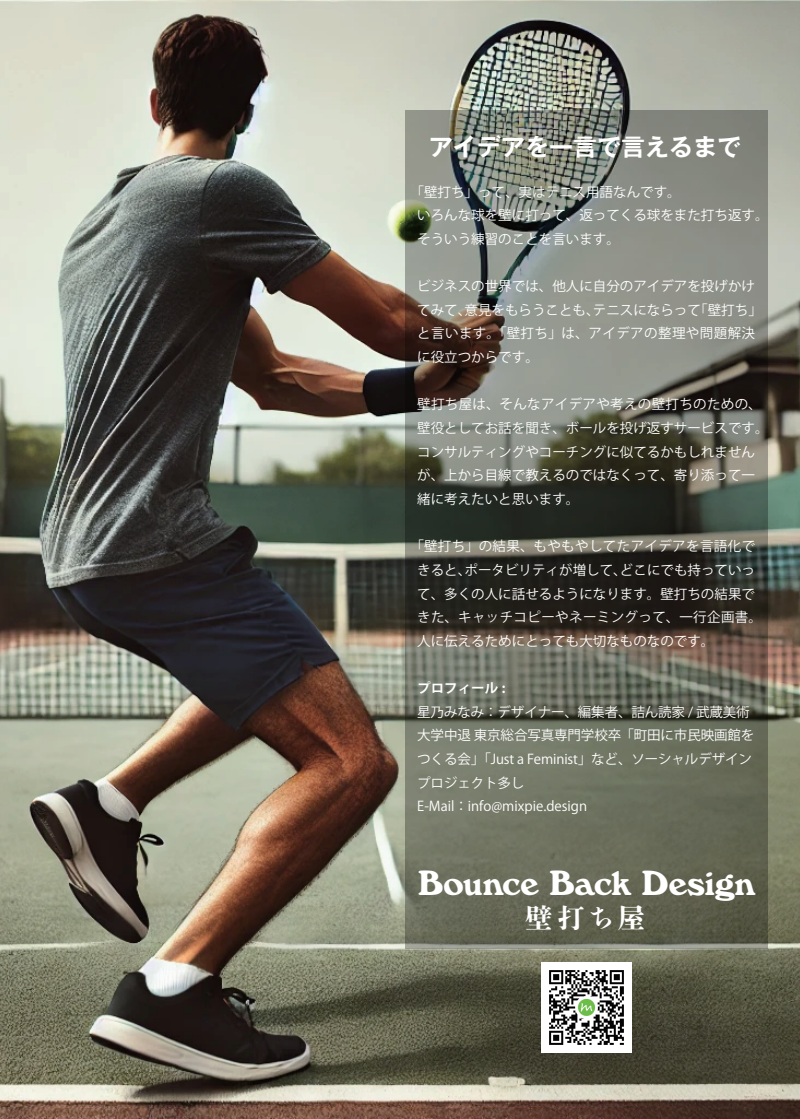
<style>
.page{position:relative;width:800px;height:1119px;background:#fff}
.page>*{position:absolute;margin:0;border:0;box-sizing:border-box;transform-origin:0 0}
.t1{font:36px "Windsor BOLD";color:#fff}
.t2{font:27px "Shuei Shogo M Std H";color:#fff}
.t3{font:700 24px "Gothic MB101 Pr 6 N De";color:#fff}
.t4{font:13.5px/23.7px "Koz Go Pr 6 N";color:#fff}
.t5{font:700 13.5px "Koz Go Pr 6 N";color:#fff}
</style>
<div class="page">
<img style="left:0;top:1px;width:799px;height:1117px">
<svg style="left:405px;top:110px;width:362px;height:838px"></svg>
<img style="left:541px;top:962px;width:90px;height:90px">
<h3 class="t3" style="left:429px;top:127px;width:313px">アイデアを一言で言えるまで</h3>
<p class="t4" style="left:417px;top:180px;width:352px;text-indent:-7px">「壁打ち」って、実はテニス用語なんです。<br>いろんな球を壁に打って、返ってくる球をまた打ち返す。そういう練習のことを言います。</p>
<p class="t4" style="left:417px;top:274px;width:346px">ビジネスの世界では、他人に自分のアイデアを投げかけてみて、意見をもらうことも、テニスにならって「壁打ち」と言います。「壁打ち」は、アイデアの整理や問題解決に役立つからです。</p>
<p class="t4" style="left:417px;top:393px;width:352px">壁打ち屋は、そんなアイデアや考えの壁打ちのための、壁役としてお話を聞き、ボールを投げ返すサービスです。コンサルティングやコーチングに似てるかもしれませんが、上から目線で教えるのではなくって、寄り添って一緒に考えたいと思います。</p>
<p class="t4" style="left:417px;top:534px;width:346px;text-indent:-7px">「壁打ち」の結果、もやもやしてたアイデアを言語化できると、ポータビリティが増して、どこにでも持っていって、多くの人に話せるようになります。壁打ちの結果できた、キャッチコピーやネーミングって、一行企画書。人に伝えるためにとっても大切なものなのです。</p>
<p class="t5" style="left:417px;top:680px;width:90px">プロフィール :</p>
<p class="t4" style="left:417px;top:700px;width:338px">星乃みなみ：デザイナー、編集者、詰ん読家 / 武蔵美術大学中退 東京総合写真専門学校卒 「町田に市民映画館をつくる会」「Just a Feminist」など、ソーシャルデザインプロジェクト多し<br>E-Mail：info@mixpie.design</p>
<h1 class="t1" style="left:417px;top:862px;width:339px">Bounce Back Design</h1>
<h2 class="t2" style="left:525px;top:898px;width:121px">壁打ち屋</h2>
</div>
